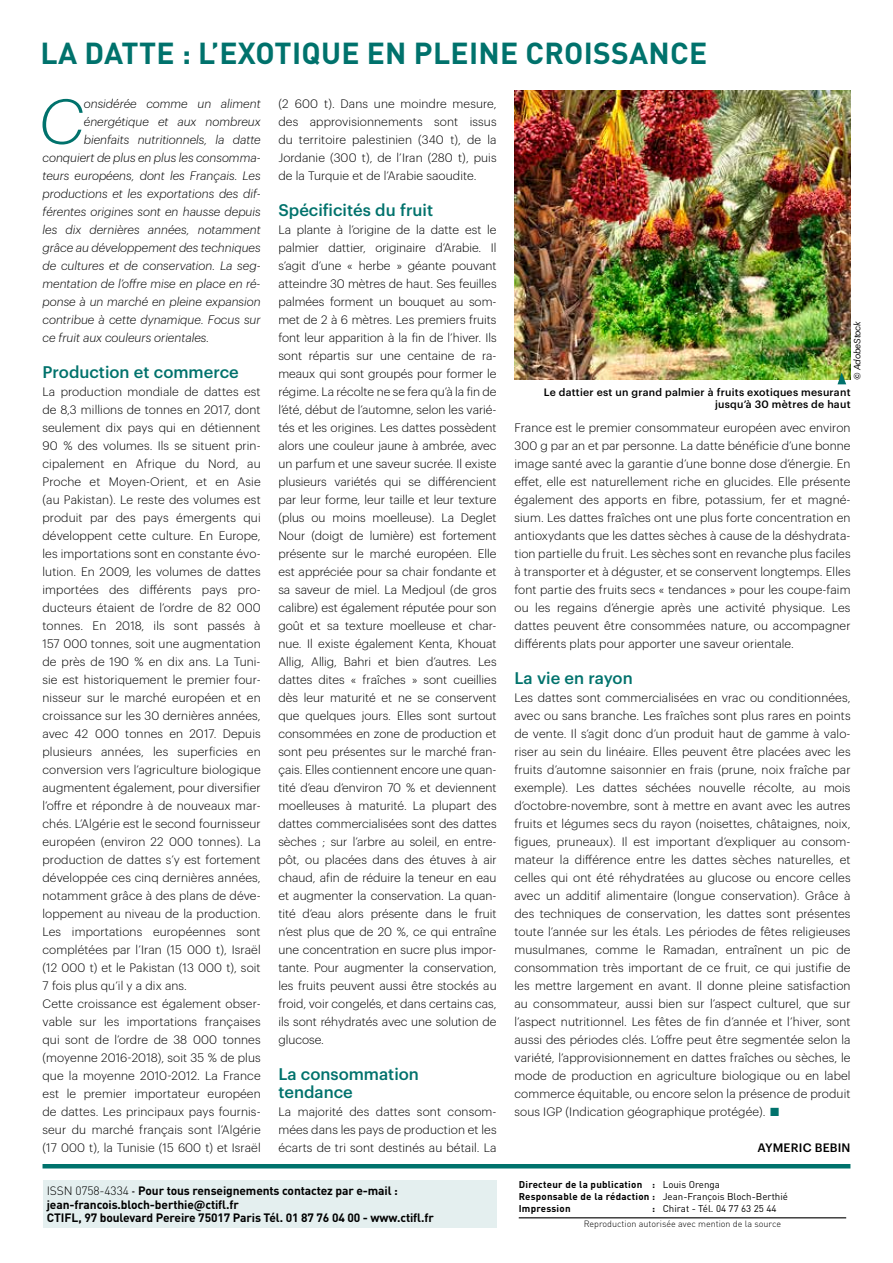
<style>
.page{position:relative;width:893px;height:1263px;background:#fff}
.page>*{position:absolute;margin:0;border:0;box-sizing:border-box;transform-origin:0 0}
.t1{font:italic 300 62.4px "Graphik";color:#00726c}
.t2{font:700 30px "DINOT";letter-spacing:.01em;color:#00726c}
.t3{font:500 16.5px/18px "Graphik";color:#00726c}
.t4{font:300 12px/18px "Graphik";letter-spacing:.01em;color:#000;text-align:justify}
.t5{font:italic 300 12px "Graphik";color:#000}
.t6{font:700 12px/13.5px "DINOT";letter-spacing:-.01em;color:#000}
.t7{font:500 12px "Graphik";letter-spacing:.015em;color:#000}
.t8{font:500 10.5px/12.6px "Graphik";letter-spacing:.025em;color:#000;text-align:right}
.t9{font:700 9.75px/12px "DINOT";letter-spacing:.025em;color:#000}
.t10{font:9.75px "DINOT";color:#000}
.t11{font:300 9px "DINOT";color:#000}
.t12{font:italic 9px "Graphik";letter-spacing:-.025em;color:#000}
.s1{font-family:"Scala Regular Expert";font-weight:400;font-size:18px;color:#00726c}
.s2{font-weight:300}
.s3{font-family:"Scala Sans Regular Con";font-weight:400;font-size:13.5px}
.s4{font-weight:400}
.s5{font-weight:700}
</style>
<div class="page">
<hr style="left:519px;top:1217px;width:327px;height:1px;background:#000">
<div style="left:43px;top:1180px;width:453px;height:47px;background:#e4efef"></div>
<hr style="left:43px;top:1164px;width:807px;height:4px;background:#00726c">
<img style="left:515px;top:90px;width:335px;height:290px">
<svg style="left:837px;top:373px;width:9px;height:11px"></svg>
<h2 class="t2" style="left:41px;top:34px;width:668px">LA DATTE : L’EXOTIQUE EN PLEINE CROISSANCE</h2>
<p class="t4" style="left:278px;top:94px;width:220px">(2 600 t). Dans une moindre mesure, des approvisionnements sont issus du territoire palestinien (340 t), de la Jordanie (300 t), de l’Iran (280 t), puis de la Turquie et de l’Arabie saoudite.</p>
<h3 class="t3" style="left:278px;top:200px;width:156px">Spécificités du fruit</h3>
<p class="t4" style="left:278px;top:220px;width:220px">La plante à l’origine de la datte est le palmier dattier, originaire d’Arabie. Il s’agit d’une « herbe » géante pouvant atteindre 30 mètres de haut. Ses feuilles palmées forment un bouquet au som&shy;met de 2 à 6 mètres. Les premiers fruits font leur apparition à la fin de l’hiver. Ils sont répartis sur une centaine de ra&shy;meaux qui sont groupés pour former le régime. La récolte ne se fera qu’à la fin de l’été, début de l’automne, selon les varié&shy;tés et les origines. Les dattes possèdent alors une couleur jaune à ambrée, avec un parfum et une saveur sucrée. Il existe plusieurs variétés qui se différencient par leur forme, leur taille et leur texture (plus ou moins moelleuse). La Deglet Nour (doigt de lumière) est fortement présente sur le marché européen. Elle est appréciée pour sa chair fondante et sa saveur de miel. La Medjoul (de gros calibre) est également réputée pour son goût et sa texture moelleuse et char&shy;nue. Il existe également Kenta, Khouat Allig, Allig, Bahri et bien d’autres. Les dattes dites « fraîches » sont cueillies dès leur maturité et ne se conservent que quelques jours. Elles sont surtout consommées en zone de production et sont peu présentes sur le marché fran&shy;çais. Elles contiennent encore une quan&shy;tité d’eau d’environ 70 % et deviennent moelleuses à maturité. La plupart des dattes commercialisées sont des dattes sèches ; sur l’arbre au soleil, en entre&shy;pôt, ou placées dans des étuves à air chaud, afin de réduire la teneur en eau et augmenter la conservation. La quan&shy;tité d’eau alors présente dans le fruit n’est plus que de 20 %, ce qui entraîne une concentration en sucre plus impor&shy;tante. Pour augmenter la conservation, les fruits peuvent aussi être stockés au froid, voir congelés, et dans certains cas, ils sont réhydratés avec une solution de glucose.</p>
<h3 class="t3" style="left:278px;top:1064px;width:142px">La consommation tendance</h3>
<p class="t4" style="left:278px;top:1102px;width:220px">La majorité des dattes sont consom&shy;mées dans les pays de production et les écarts de tri sont destinés au bétail. La</p>
<h1 class="t1" style="left:39px;top:76px;width:47px">C</h1>
<p class="t5" style="left:84px;top:95px;width:178px">onsidérée comme un aliment</p>
<p class="t5" style="left:84px;top:113px;width:178px">énergétique et aux nombreux</p>
<p class="t5" style="left:84px;top:131px;width:178px">bienfaits nutritionnels, la datte</p>
<p class="t5" style="left:43px;top:149px;width:220px">conquiert de plus en plus les consomma-</p>
<p class="t5" style="left:43px;top:167px;width:220px">teurs européens, dont les Français. Les</p>
<p class="t5" style="left:43px;top:185px;width:220px">productions et les exportations des dif-</p>
<p class="t5" style="left:43px;top:203px;width:220px">férentes origines sont en hausse depuis</p>
<p class="t5" style="left:43px;top:221px;width:220px">les dix dernières années, notamment</p>
<p class="t5" style="left:43px;top:239px;width:220px">grâce au développement des techniques</p>
<p class="t5" style="left:43px;top:257px;width:220px">de cultures et de conservation. La seg-</p>
<p class="t5" style="left:43px;top:275px;width:220px">mentation de l’offre mise en place en ré-</p>
<p class="t5" style="left:43px;top:293px;width:220px">ponse à un marché en pleine expansion</p>
<p class="t5" style="left:43px;top:311px;width:220px">contribue à cette dynamique. Focus sur</p>
<p class="t5" style="left:43px;top:329px;width:168px">ce fruit aux couleurs orientales.</p>
<h3 class="t3" style="left:43px;top:362px;width:198px">Production et commerce</h3>
<p class="t4" style="left:43px;top:382px;width:220px;text-align:left">La production mondiale de dattes est de 8,3 millions de tonnes en 2017, dont seulement dix pays qui en détiennent 90 % des volumes. Ils se situent prin&shy;cipalement en Afrique du Nord, au Proche et Moyen-Orient, et en Asie (au Pakistan). Le reste des volumes est produit par des pays émergents qui développent cette culture. En Europe, les importations sont en constante évo&shy;lution. En 2009, les volumes de dattes importées des différents pays pro&shy;ducteurs étaient de l’ordre de 82 000 tonnes. En 2018, ils sont passés à 157 000 tonnes, soit une augmentation de près de 190 % en dix ans. La Tuni&shy;sie est historiquement le premier four&shy;nisseur sur le marché européen et en croissance sur les 30 dernières années, avec 42 000 tonnes en 2017. Depuis plusieurs années, les superficies en conversion vers l’agriculture biologique augmentent également, pour diversifier l’offre et répondre à de nouveaux mar&shy;chés. L’Algérie est le second fournisseur européen (environ 22 000 tonnes). La production de dattes s’y est fortement développée ces cinq dernières années, notamment grâce à des plans de déve&shy;loppement au niveau de la production.<br>Les importations européennes sont complétées par l’Iran (15 000 t), Israël (12 000 t) et le Pakistan (13 000 t), soit 7 fois plus qu’il y a dix ans.<br>Cette croissance est également obser&shy;vable sur les importations françaises qui sont de l’ordre de 38 000 tonnes (moyenne 2016-2018), soit 35 % de plus que la moyenne 2010-2012. La France est le premier importateur européen de dattes. Les principaux pays fournis&shy;seur du marché français sont l’Algérie (17 000 t), la Tunisie (15 600 t) et Israël</p>
<p class="t12" style="left:850px;top:380px;width:60px;rotate:-90deg">© AdobeStock</p>
<p class="t8" style="left:544px;top:384px;width:308px">Le dattier est un grand palmier à fruits exotiques mesurant jusqu’à 30 mètres de haut</p>
<p class="t4" style="left:514px;top:418px;width:338px">France est le premier consommateur européen avec environ 300 g par an et par personne. La datte bénéficie d’une bonne image santé avec la garantie d’une bonne dose d’énergie. En effet, elle est naturellement riche en glucides. Elle présente également des apports en fibre, potassium, fer et magné&shy;sium. Les dattes fraîches ont une plus forte concentration en antioxydants que les dattes sèches à cause de la déshydrata&shy;tion partielle du fruit. Les sèches sont en revanche plus faciles à transporter et à déguster, et se conservent longtemps. Elles font partie des fruits secs « tendances » pour les coupe-faim ou les regains d’énergie après une activité physique. Les dattes peuvent être consommées nature, ou accompagner différents plats pour apporter une saveur orientale.</p>
<h3 class="t3" style="left:514px;top:668px;width:120px">La vie en rayon</h3>
<p class="t4" style="left:514px;top:688px;width:338px">Les dattes sont commercialisées en vrac ou conditionnées, avec ou sans branche. Les fraîches sont plus rares en points de vente. Il s’agit donc d’un produit haut de gamme à valo&shy;riser au sein du linéaire. Elles peuvent être placées avec les fruits d’automne saisonnier en frais (prune, noix fraîche par exemple). Les dattes séchées nouvelle récolte, au mois d’octobre-novembre, sont à mettre en avant avec les autres fruits et légumes secs du rayon (noisettes, châtaignes, noix, figues, pruneaux). Il est important d’expliquer au consom&shy;mateur la différence entre les dattes sèches naturelles, et celles qui ont été réhydratées au glucose ou encore celles avec un additif alimentaire (longue conservation). Grâce à des techniques de conservation, les dattes sont présentes toute l’année sur les étals. Les périodes de fêtes religieuses musulmanes, comme le Ramadan, entraînent un pic de consommation très important de ce fruit, ce qui justifie de les mettre largement en avant. Il donne pleine satisfaction au consommateur, aussi bien sur l’aspect culturel, que sur l’aspect nutritionnel. Les fêtes de fin d’année et l’hiver, sont aussi des périodes clés. L’offre peut être segmentée selon la variété, l’approvisionnement en dattes fraîches ou sèches, le mode de production en agriculture biologique ou en label commerce équitable, ou encore selon la présence de produit sous IGP (Indication géographique protégée). <span class="s1">r</span></p>
<p class="t7" style="left:757px;top:1139px;width:95px">AYMERIC BEBIN</p>
<p class="t6" style="left:47px;top:1184px;width:389px"><span class="s2">ISSN 0758-4334</span> <span class="s3">-</span> Pour tous renseignements contactez par e-mail : jean-francois.bloch-berthie@ctifl.fr<br>CTIFL, 97 boulevard Pereire 75017 Paris Tél. 01 87 76 04 00 - www.ctifl.fr</p>
<p class="t9" style="left:519px;top:1178px;width:271px">Directeur de la publication : <span class="s4">Louis Orenga<br></span>Responsable de la rédaction : <span class="s4">Jean-François Bloch-Berthié<br></span>Impression</p>
<p class="t10" style="left:652px;top:1202px;width:126px"><span class="s5">:</span> Chirat - Tél. 04 77 63 25 44</p>
<p class="t11" style="left:584px;top:1218px;width:199px">Reproduction autorisée avec mention de la source</p>
</div>
